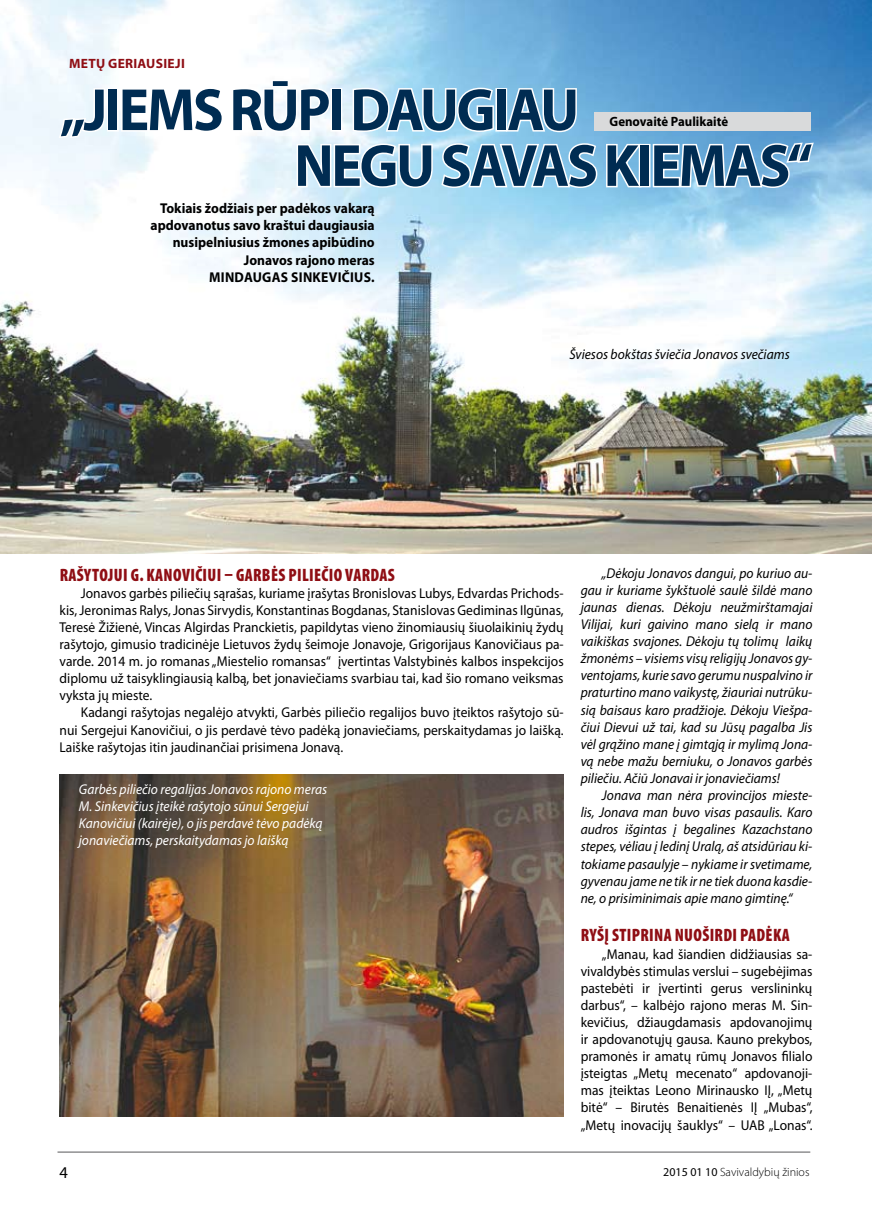
<style>
.page{position:relative;width:872px;height:1212px;background:#fff}
.page>*{position:absolute;margin:0;border:0;box-sizing:border-box;transform-origin:0 0}
.t1{font:700 60px/55.8px "Myriad Pro";letter-spacing:-.04em;color:#002c52;text-align:center;scale:.95 1}
.t2{font:900 condensed 18px "Myriad Pro";letter-spacing:.02em;color:#8f0e14;scale:.95 1}
.t3{font:14.25px/17.1px "Myriad Pro";color:#000;text-align:justify;scale:.95 1}
.t4{font:italic 14.25px/17.1px "Myriad Pro";color:#000;text-align:justify;scale:.95 1}
.t5{font:italic 14.25px/17.1px "Myriad Pro";color:#fff;scale:.95 1}
.t6{font:700 14.25px "Myriad Pro";color:#000;scale:.95 1}
.t7{font:700 13.5px "Myriad Pro";color:#000;scale:.95 1}
.t8{font:700 13.5px "Myriad Pro";letter-spacing:.02em;color:#8f0e14}
.t9{font:300 12px "Myriad Pro";color:#000}
.s1{font-weight:400}
</style>
<div class="page">
<hr style="left:57px;top:1152px;width:753px;height:1px;background:#58585a">
<img style="left:0;top:0;width:871px;height:554px">
<svg style="left:56px;top:87px;width:51px;height:53px"></svg>
<div style="left:107px;top:88px;width:12px;height:44px;border:3px solid #fff"></div>
<svg style="left:120px;top:78px;width:212px;height:56px"></svg>
<div style="left:330px;top:88px;width:12px;height:44px;border:3px solid #fff"></div>
<svg style="left:351px;top:86px;width:144px;height:48px"></svg>
<div style="left:495px;top:88px;width:12px;height:44px;border:3px solid #fff"></div>
<svg style="left:504px;top:87px;width:74px;height:47px"></svg>
<svg style="left:295px;top:141px;width:349px;height:49px"></svg>
<div style="left:639px;top:144px;width:11px;height:43px;border:3px solid #fff"></div>
<svg style="left:651px;top:141px;width:165px;height:48px"></svg>
<div style="left:594px;top:112px;width:216px;height:19px;background:#d9dadb"></div>
<img style="left:60px;top:774px;width:503px;height:342px">
<p class="t8" style="left:69px;top:55px;width:117px">METŲ GERIAUSIEJI</p>
<h1 class="t1" style="left:60px;top:80px;width:78px">„Jiems</h1>
<h1 class="t1" style="left:229px;top:80px;width:200px">rūpi daugiau negu</h1>
<p class="t7" style="left:609px;top:113px;width:126px">Genovaitė Paulikaitė</p>
<h1 class="t1" style="left:441px;top:136px;width:238px">savas kiemas</h1>
<h1 class="t1" style="left:787px;top:136px;width:29px">“</h1>
<p class="t6" style="left:160px;top:199px;width:227px">Tokiais žodžiais per padėkos vakarą</p>
<p class="t6" style="left:150px;top:216px;width:237px">apdovanotus savo kraštui daugiausia</p>
<p class="t6" style="left:173px;top:233px;width:214px">nusipelniusius žmones apibūdino</p>
<p class="t6" style="left:244px;top:250px;width:139px">Jonavos rajono meras</p>
<p class="t6" style="left:209px;top:267px;width:47px">Mindaugas</p>
<p class="t6" style="left:291px;top:267px;width:89px">Sinkevičius.</p>
<p class="t4" style="left:569px;top:345px;width:233px">Šviesos bokštas šviečia Jonavos svečiams</p>
<p class="t2" style="left:60px;top:563px;width:354px">RAŠYTOJUI G. KANOVIČIUI – GARBĖS PILIEČIO VARDAS</p>
<p class="t3" style="left:60px;top:584px;width:532px;text-indent:21px">Jonavos garbės piliečių sąrašas, kuriame įrašytas Bronislovas Lubys, Edvardas Prichods&shy;kis, Jeronimas Ralys, Jonas Sirvydis, Konstantinas Bogdanas, Stanislovas Gediminas Ilgūnas, Teresė Žižienė, Vincas Algirdas Pranckietis, papildytas vieno žinomiausių šiuolaikinių žydų rašytojo, gimusio tradicinėje Lietuvos žydų šeimoje Jonavoje, Grigorijaus Kanovičiaus pa&shy;varde. 2014 m. jo romanas „Miestelio romansas“ įvertintas Valstybinės kalbos inspekcijos diplomu už taisyklingiausią kalbą, bet jonaviečiams svarbiau tai, kad šio romano veiksmas vyksta jų mieste.</p>
<p class="t3" style="left:60px;top:704px;width:532px;text-indent:21px">Kadangi rašytojas negalėjo atvykti, Garbės piliečio regalijos buvo įteiktos rašytojo sū&shy;nui Sergejui Kanovičiui, o jis perdavė tėvo padėką jonaviečiams, perskaitydamas jo laišką.<br>Laiške rašytojas itin jaudinančiai prisimena Jonavą.</p>
<p class="t5" style="left:79px;top:780px;width:263px">Garbės piliečio regalijas Jonavos rajono meras M. Sinkevičius įteikė rašytojo sūnui Sergejui Kanovičiui (kairėje), o jis perdavė tėvo padėką jonaviečiams, perskaitydamas jo laišką</p>
<p class="t4" style="left:580px;top:564px;width:245px;text-indent:21px">„Dėkoju Jonavos dangui, po kuriuo au&shy;gau ir kuriame šykštuolė saulė šildė mano jaunas dienas. Dėkoju neužmirštamajai Vilijai, kuri gaivino mano sielą ir mano vaikiškas svajones. Dėkoju tų tolimų laikų žmonėms – visiems visų religijų Jonavos gy&shy;ventojams, kurie savo gerumu nuspalvino ir praturtino mano vaikystę, žiauriai nutrūku&shy;sią baisaus karo pradžioje. Dėkoju Viešpa&shy;čiui Dievui už tai, kad su Jūsų pagalba Jis vėl grąžino mane į gimtąją ir mylimą Jona&shy;vą nebe mažu berniuku, o Jonavos garbės piliečiu. Ačiū Jonavai ir jonaviečiams!</p>
<p class="t4" style="left:580px;top:786px;width:245px;text-indent:21px">Jonava man nėra provincijos mieste&shy;lis, Jonava man buvo visas pasaulis. Karo audros išgintas į begalines Kazachstano stepes, vėliau į ledinį Uralą, aš atsidūriau ki&shy;tokiame pasaulyje – nykiame ir svetimame, gyvenau jame ne tik ir ne tiek duona kasdie&shy;ne, o prisiminimais apie mano gimtinę.“</p>
<p class="t2" style="left:581px;top:924px;width:221px">RYŠĮ STIPRINA NUOŠIRDI PADĖKA</p>
<p class="t3" style="left:580px;top:945px;width:245px;text-indent:21px">„Manau, kad šiandien didžiausias sa&shy;vivaldybės stimulas verslui – sugebėjimas pastebėti ir įvertinti gerus verslininkų darbus“, – kalbėjo rajono meras M. Sin&shy;kevičius, džiaugdamasis apdovanojimų ir apdovanotųjų gausa. Kauno prekybos, pramonės ir amatų rūmų Jonavos filialo įsteigtas „Metų mecenato“ apdovanoji&shy;mas įteiktas Leono Mirinausko IĮ, „Metų bitė“ – Birutės Benaitienės IĮ „Mubas“, „Metų inovacijų šauklys“ – UAB „Lonas“.</p>
<p class="t9" style="left:663px;top:1165px;width:148px"><span class="s1">2015 01 10</span> Savivaldybių žinios</p>
</div>
